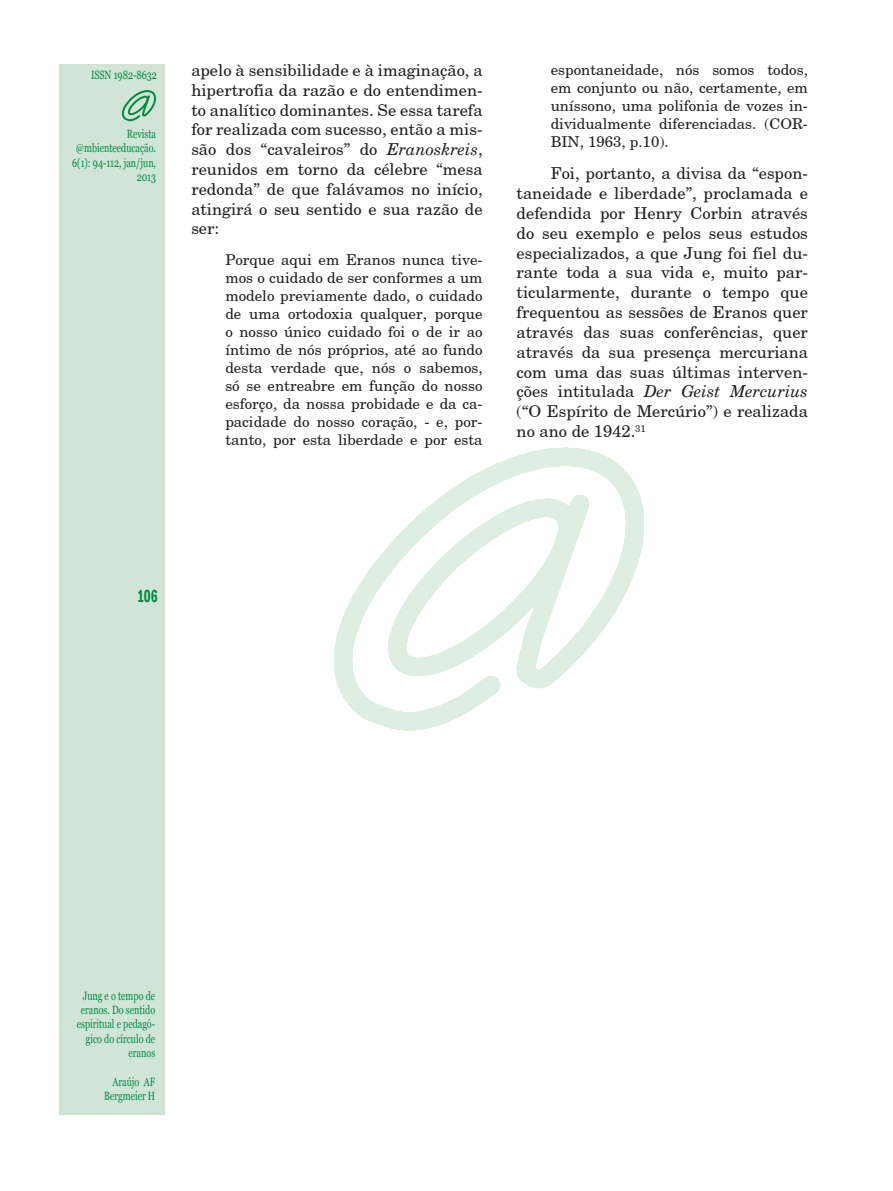
<style>
.page{position:relative;width:893px;height:1191px;background:#fff}
.page>*{position:absolute;margin:0;border:0;box-sizing:border-box;transform-origin:0 0}
.t1{font:600 condensed 18px "Franklin Gothic";color:#008b43;scale:.75 1}
.texto_miolo_01{font:16.5px/19.8px "New Century Schoolbook";color:#231f20;text-align:justify}
.recuo_de_texto_miolo{font:15px/18px "New Century Schoolbook";color:#231f20;text-align:justify}
.t2{font:12px/14.4px "Georgia";color:#008b43;text-align:right;scale:.75 1}
.s1{font-style:italic}
</style>
<div class="page">
<div style="left:60px;top:64px;width:105px;height:1050px;background:#d1e5d7"></div>
<svg style="left:334px;top:447px;width:310px;height:284px"></svg>
<svg style="left:121px;top:90px;width:35px;height:32px"></svg>
<p class="t2" style="left:91px;top:68px;width:89px">ISSN 1982-8632</p>
<p class="t2" style="left:72px;top:127px;width:113px">Revista @mbienteeducação.<br>6(1): 94-112, jan/jun,<br>2013</p>
<p class="texto_miolo_01" style="left:191px;top:60px;width:293px">apelo à sensibilidade e à imaginação, a hipertrofia da razão e do entendimen&shy;to analítico dominantes. Se essa tarefa for realizada com sucesso, então a mis&shy;são dos “cavaleiros” do <span class="s1">Eranoskreis</span>, reunidos em torno da célebre “mesa redonda” de que falávamos no início, atingirá o seu sentido e sua razão de ser:</p>
<p class="recuo_de_texto_miolo" style="left:225px;top:250px;width:259px">Porque aqui em Eranos nunca tive&shy;mos o cuidado de ser conformes a um modelo previamente dado, o cuidado de uma ortodoxia qualquer, porque o nosso único cuidado foi o de ir ao íntimo de nós próprios, até ao fundo desta verdade que, nós o sabemos, só se entreabre em função do nosso esforço, da nossa probidade e da ca&shy;pacidade do nosso coração, - e, por&shy;tanto, por esta liberdade e por esta</p>
<p class="recuo_de_texto_miolo" style="left:551px;top:60px;width:259px">espontaneidade, nós somos todos, em conjunto ou não, certamente, em uníssono, uma polifonia de vozes in&shy;dividualmente diferenciadas. (COR-BIN, 1963, p.10).</p>
<p class="texto_miolo_01" style="left:517px;top:163px;width:293px;text-indent:34px">Foi, portanto, a divisa da “espon&shy;taneidade e liberdade”, proclamada e defendida por Henry Corbin através do seu exemplo e pelos seus estudos especializados, a que Jung foi fiel du&shy;rante toda a sua vida e, muito par&shy;ticularmente, durante o tempo que frequentou as sessões de Eranos quer através das suas conferências, quer através da sua presença mercuriana com uma das suas últimas interven&shy;ções intitulada <span class="s1">Der Geist Mercurius </span>(“O Espírito de Mercúrio”) e realizada no ano de 1942.<sup>31</sup></p>
<p class="t1" style="left:137px;top:583px;width:29px">106</p>
<p class="t2" style="left:77px;top:988px;width:106px">Jung e o tempo de eranos. Do sentido espiritual e pedagó&shy;gico do círculo de eranos</p>
<p class="t2" style="left:104px;top:1075px;width:69px">Araújo AF<br>Bergmeier H</p>
</div>
